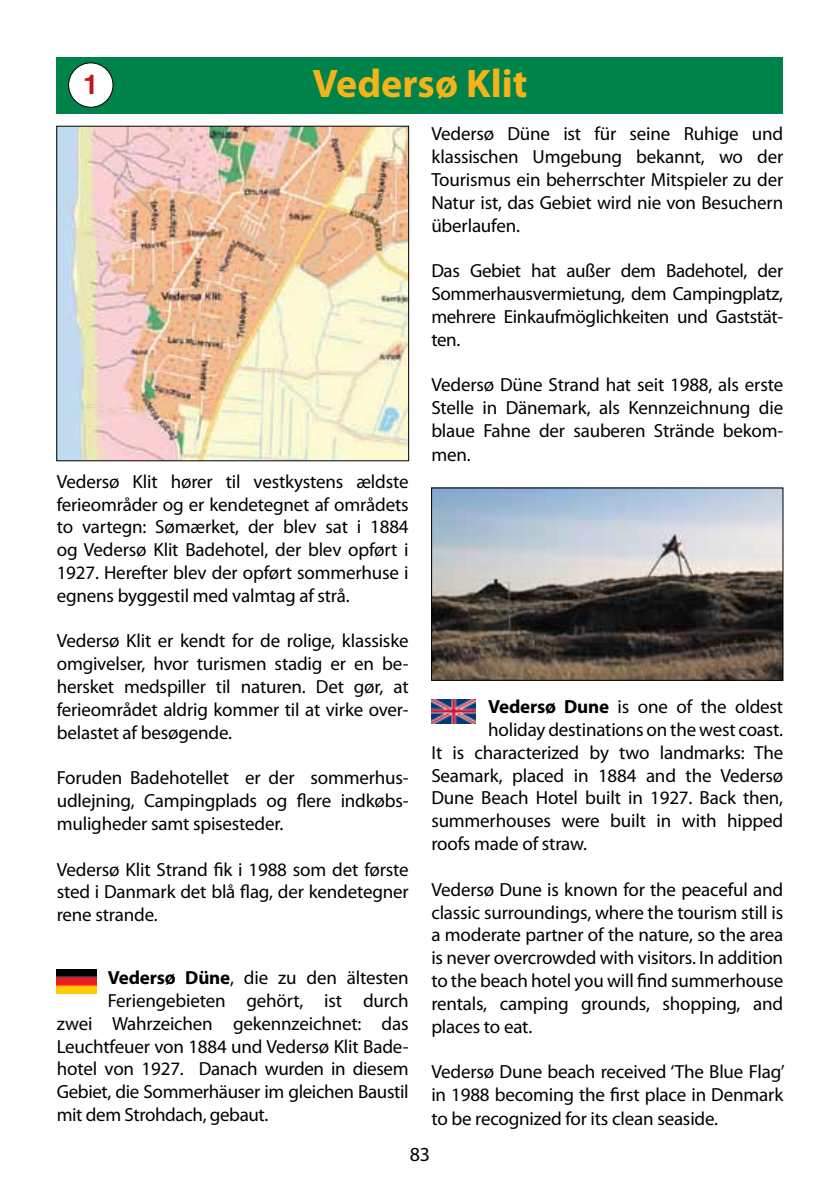
<style>
.page{position:relative;width:840px;height:1191px;background:#fff}
.page>*{position:absolute;margin:0;border:0;box-sizing:border-box;transform-origin:0 0}
.t1{font:700 40px "Myriad Pro";color:#f6b319}
.t2{font:700 28px "Swiss 721 BT";color:#c4161c}
.t3{font:20px "Myriad Pro";color:#000}
.t4{font:19px/22.8px "Myriad Pro";letter-spacing:-.01em;color:#000;text-align:justify}
.s1{font-weight:700}
</style>
<div class="page">
<div style="left:57px;top:57px;width:725px;height:56px;background:#00834b"></div>
<img style="left:58px;top:128px;width:348px;height:331px">
<img style="left:57px;top:969px;width:39px;height:25px">
<img style="left:431px;top:699px;width:44px;height:24px">
<img style="left:433px;top:490px;width:347px;height:188px">
<div style="left:431px;top:488px;width:351px;height:192px;border:1px solid #000"></div>
<div style="left:69px;top:63px;width:44px;height:44px;background:#fff;border-radius:50%"></div>
<div style="left:68px;top:62px;width:45px;height:46px;border:1px solid #000;border-radius:50%"></div>
<h2 class="t2" style="left:83px;top:65px;width:17px">1</h2>
<h1 class="t1" style="left:312px;top:57px;width:216px">Vedersø Klit</h1>
<p class="t4" style="left:431px;top:122px;width:353px">Vedersø Düne ist für seine Ruhige und klassischen Umgebung bekannt, wo der Tourismus ein beherrschter Mitspieler zu der Natur ist, das Gebiet wird nie von Besuchern überlaufen.</p>
<p class="t4" style="left:431px;top:259px;width:353px">Das Gebiet hat außer dem Badehotel, der Sommerhausvermietung, dem Campingplatz, mehrere Einkaufmöglichkeiten und Gaststät&shy;ten.</p>
<p class="t4" style="left:431px;top:373px;width:353px">Vedersø Düne Strand hat seit 1988, als erste Stelle in Dänemark, als Kennzeichnung die blaue Fahne der sauberen Strände bekom&shy;men.</p>
<p class="t4" style="left:57px;top:470px;width:353px">Vedersø Klit hører til vestkystens ældste ferieområder og er kendetegnet af områdets to vartegn: Sømærket, der blev sat i 1884 og Vedersø Klit Badehotel, der blev opført i 1927. Herefter blev der opført sommerhuse i egnens byggestil med valmtag af strå.</p>
<p class="t4" style="left:57px;top:629px;width:353px">Vedersø Klit er kendt for de rolige, klassiske omgivelser, hvor turismen stadig er en be&shy;hersket medspiller til naturen. Det gør, at ferieområdet aldrig kommer til at virke over&shy;belastet af besøgende.</p>
<p class="t4" style="left:57px;top:766px;width:353px">Foruden Badehotellet er der sommerhus&shy;udlejning, Campingplads og flere indkøbs&shy;muligheder samt spisesteder.</p>
<p class="t4" style="left:57px;top:857px;width:353px">Vedersø Klit Strand fik i 1988 som det første sted i Danmark det blå flag, der kendetegner rene strande.</p>
<p class="t4" style="left:108px;top:966px;width:302px"><span class="s1">Vedersø Düne</span>, die zu den ältesten</p>
<p class="t4" style="left:108px;top:988px;width:302px">Feriengebieten gehört, ist durch</p>
<p class="t4" style="left:57px;top:1011px;width:353px">zwei Wahrzeichen gekennzeichnet: das</p>
<p class="t4" style="left:57px;top:1034px;width:353px">Leuchtfeuer von 1884 und Vedersø Klit Bade-</p>
<p class="t4" style="left:57px;top:1057px;width:353px">hotel von 1927. Danach wurden in diesem</p>
<p class="t4" style="left:57px;top:1080px;width:353px">Gebiet, die Sommerhäuser im gleichen Baustil</p>
<p class="t4" style="left:57px;top:1102px;width:213px">mit dem Strohdach, gebaut.</p>
<p class="t4" style="left:488px;top:695px;width:296px"><span class="s1">Vedersø Dune</span> is one of the oldest</p>
<p class="t4" style="left:488px;top:718px;width:296px">holiday destinations on the west coast.</p>
<p class="t4" style="left:431px;top:741px;width:353px">It is characterized by two landmarks: The</p>
<p class="t4" style="left:431px;top:763px;width:353px">Seamark, placed in 1884 and the Vedersø</p>
<p class="t4" style="left:431px;top:786px;width:353px">Dune Beach Hotel built in 1927. Back then,</p>
<p class="t4" style="left:431px;top:809px;width:353px">summerhouses were built in with hipped</p>
<p class="t4" style="left:431px;top:832px;width:157px">roofs made of straw.</p>
<p class="t4" style="left:431px;top:877px;width:353px">Vedersø Dune is known for the peaceful and classic surroundings, where the tourism still is a moderate partner of the nature, so the area is never overcrowded with visitors. In addition to the beach hotel you will find summerhouse rentals, camping grounds, shopping, and places to eat.</p>
<p class="t4" style="left:431px;top:1059px;width:355px;line-height:23.4px">Vedersø Dune beach received ‘The Blue Flag’ in 1988 becoming the first place in Denmark to be recognized for its clean seaside.</p>
<p class="t3" style="left:409px;top:1141px;width:22px">83</p>
</div>
